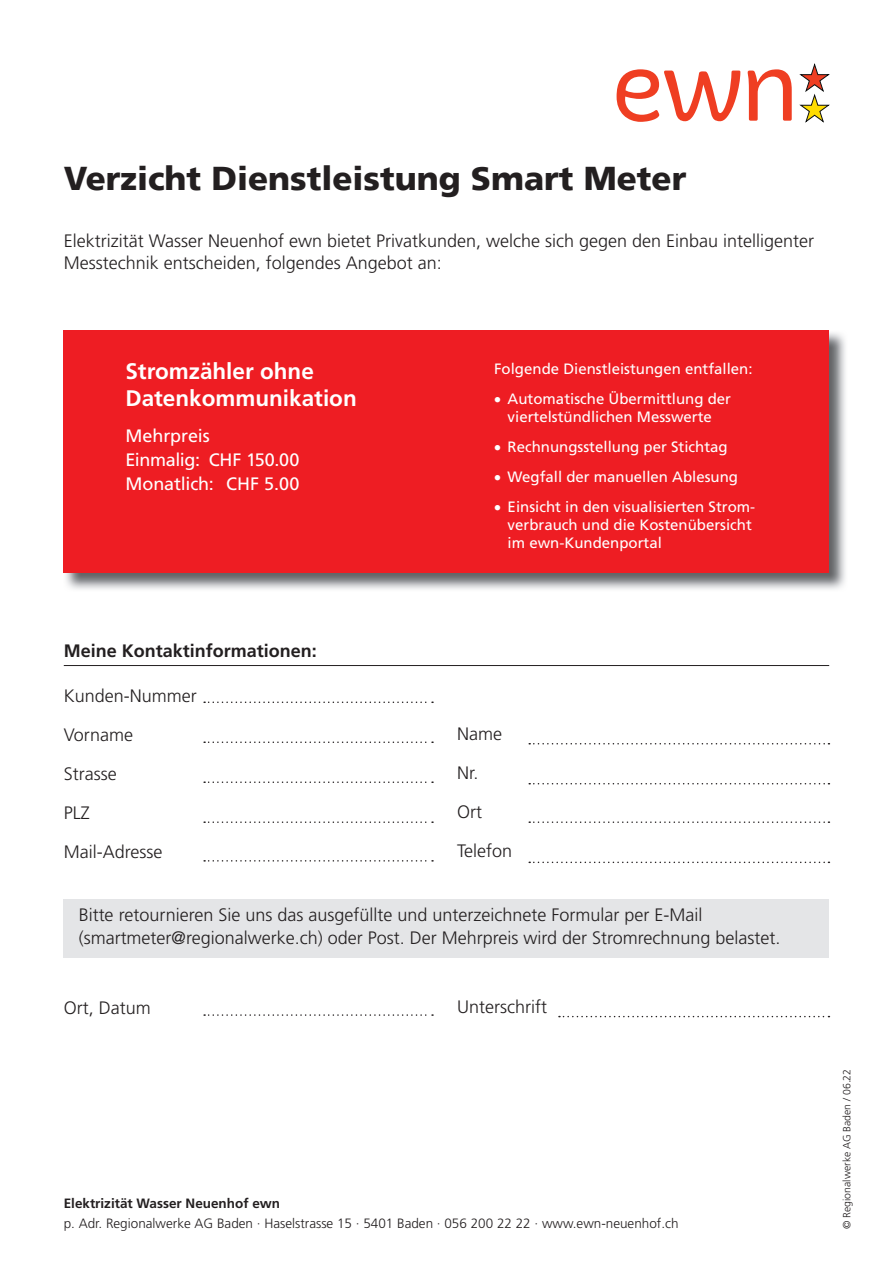
<style>
.page{position:relative;width:893px;height:1263px;background:#fff}
.page>*{position:absolute;margin:0;border:0;box-sizing:border-box;transform-origin:0 0}
.t1{font:900 33px "Frutiger";color:#231f20}
.t2{font:700 22.5px/27px "Frutiger LT Std";color:#fff}
.t3{font:300 18px/39px "Frutiger LT Std";color:#231f20}
.t4{font:18px/24px "Frutiger LT Std";letter-spacing:-.01em;color:#fff}
.t5{font:700 18px "Frutiger LT Std";color:#231f20}
.t6{font:15px/18px "Frutiger LT Std";color:#fff;text-align:center}
.t7{font:300 13.5px "Frutiger LT Std";color:#231f20}
.t8{font:700 13.5px "Frutiger LT Std";color:#231f20}
.t9{font:300 10.5px "Frutiger LT Std";color:#231f20}
</style>
<div class="page">
<div style="left:64px;top:899px;width:765px;height:58px;background:#e4e5e7"></div>
<hr style="left:64px;top:665px;width:765px;height:1px;background:#231f20">
<svg style="left:617px;top:69px;width:123px;height:53px"></svg>
<svg style="left:748px;top:69px;width:44px;height:52px"></svg>
<svg style="left:799px;top:64px;width:30px;height:58px"></svg>
<svg style="left:204px;top:701px;width:229px;height:2px"></svg>
<svg style="left:204px;top:741px;width:229px;height:2px"></svg>
<svg style="left:204px;top:781px;width:229px;height:2px"></svg>
<svg style="left:204px;top:821px;width:229px;height:2px"></svg>
<svg style="left:204px;top:860px;width:229px;height:1px"></svg>
<svg style="left:529px;top:743px;width:300px;height:1px"></svg>
<svg style="left:529px;top:783px;width:300px;height:1px"></svg>
<svg style="left:529px;top:821px;width:300px;height:2px"></svg>
<svg style="left:529px;top:861px;width:300px;height:2px"></svg>
<svg style="left:204px;top:1014px;width:229px;height:2px"></svg>
<svg style="left:559px;top:1016px;width:270px;height:1px"></svg>
<img style="left:63px;top:330px;width:783px;height:260px">
<div style="left:64px;top:331px;width:765px;height:242px;background:#ee1d23"></div>
<h1 class="t1" style="left:64px;top:159px;width:624px">Verzicht Dienstleistung Smart Meter</h1>
<p class="t3" style="left:64px;top:231px;width:752px;line-height:21.6px">Elektrizität Wasser Neuenhof ewn bietet Privatkunden, welche sich gegen den Einbau intelligenter<br>Messtechnik entscheiden, folgendes Angebot an:</p>
<p class="t2" style="left:125px;top:358px;width:233px">Stromzähler ohne<br>Datenkommunikation</p>
<p class="t4" style="left:125px;top:424px;width:175px">Mehrpreis<br>Einmalig: CHF 150.00<br>Monatlich: CHF 5.00</p>
<p class="t6" style="left:494px;top:359px;width:260px">Folgende Dienstleistungen entfallen:</p>
<p class="t6" style="left:494px;top:389px;width:238px">• Automatische Übermittlung der viertelstündlichen Messwerte</p>
<p class="t6" style="left:494px;top:437px;width:235px">• Rechnungsstellung per Stichtag</p>
<p class="t6" style="left:494px;top:467px;width:245px">• Wegfall der manuellen Ablesung</p>
<p class="t6" style="left:508px;top:497px;width:249px;text-align:left;text-indent:-14px">• Einsicht in den visualisierten Strom&shy;verbrauch und die Kostenübersicht im ewn-Kundenportal</p>
<p class="t5" style="left:64px;top:640px;width:255px">Meine Kontaktinformationen:</p>
<p class="t3" style="left:64px;top:676px;width:135px">Kunden-Nummer<br>Vorname<br>Strasse<br>PLZ<br>Mail-Adresse</p>
<p class="t3" style="left:457px;top:715px;width:57px">Name<br>Nr.<br>Ort<br>Telefon</p>
<p class="t3" style="left:79px;top:904px;width:703px;line-height:22.5px">Bitte retournieren Sie uns das ausgefüllte und unterzeichnete Formular per E-Mail (smartmeter@regionalwerke.ch) oder Post. Der Mehrpreis wird der Stromrechnung belastet.</p>
<p class="t3" style="left:64px;top:988px;width:88px">Ort, Datum</p>
<p class="t3" style="left:457px;top:988px;width:91px">Unterschrift</p>
<p class="t8" style="left:64px;top:1195px;width:218px">Elektrizität Wasser Neuenhof ewn</p>
<p class="t7" style="left:64px;top:1215px;width:616px">p. Adr. Regionalwerke AG Baden · Haselstrasse 15 · 5401 Baden · 056 200 22 22 · www.ewn-neuenhof.ch</p>
<p class="t9" style="left:841px;top:1229px;width:162px;rotate:-90deg">© Regionalwerke AG Baden / 06.22</p>
</div>
